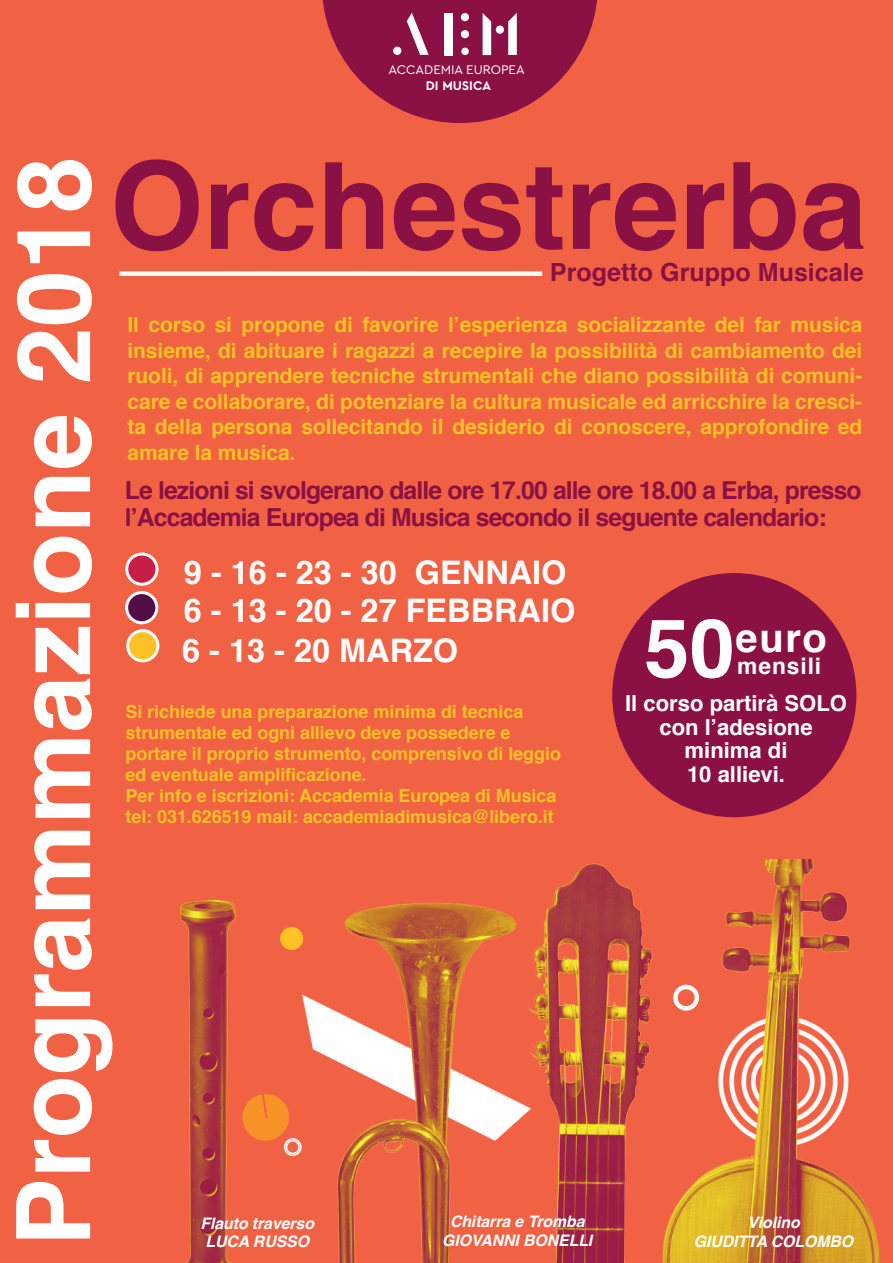
<style>
.page{position:relative;width:893px;height:1263px;background:#f16244}
.page>*{position:absolute;margin:0;border:0;box-sizing:border-box;transform-origin:0 0}
.t1{font:700 120.6px "Helvetica";color:#8b1044}
.t2{font:700 102.75px "Helvetica";color:#fff}
.t3{font:700 81.3px "Helvetica";color:#fff}
.t4{font:700 39.9px "Helvetica";color:#fff}
.t5{font:700 32.4px/39px "Helvetica";color:#fff}
.t6{font:700 25.05px "Helvetica";color:#8b1044}
.t7{font:700 24.75px/27px "Helvetica";letter-spacing:-.035em;color:#8b1044}
.t8{font:700 22.8px "Helvetica";letter-spacing:.04em;color:#fff}
.t9{font:700 22.05px/23.5px "Helvetica";color:#fff;text-align:center}
.t10{font:700 21px/25.5px "Helvetica";letter-spacing:-.005em;color:#fec126;text-align:justify}
.t11{font:700 18px/21px "Helvetica";letter-spacing:-.005em;color:#fec126}
.t12{font:italic 700 15.9px/18.1px "Helvetica";letter-spacing:-.005em;color:#fff;text-align:center}
.t13{font:13.2px "Cera GR";color:#fff}
.t14{font:700 13.2px "Cera GR";color:#fff}
</style>
<div class="page">
<svg style="left:322px;top:0;width:275px;height:123px"></svg>
<div style="left:444px;top:13px;width:9px;height:42px;background:#fff"></div>
<img style="left:180px;top:899px;width:56px;height:364px">
<img style="left:301px;top:859px;width:579px;height:404px">
<div style="left:612px;top:573px;width:244px;height:244px;background:#8b1044;border-radius:50%"></div>
<svg style="left:242px;top:1094px;width:60px;height:63px"></svg>
<div style="left:280px;top:927px;width:23px;height:23px;background:#fec126;border-radius:50%"></div>
<div style="left:120px;top:271px;width:422px;height:5px;background:#fff"></div>
<div style="left:128px;top:631px;width:30px;height:30px;background:#fec126;border-radius:50%"></div>
<div style="left:126px;top:629px;width:33px;height:33px;border:3px solid #fff;border-radius:50%"></div>
<div style="left:127px;top:592px;width:30px;height:31px;background:#510e47;border-radius:50%"></div>
<div style="left:125px;top:591px;width:33px;height:33px;border:3px solid #fff;border-radius:50%"></div>
<div style="left:127px;top:554px;width:30px;height:30px;background:#c71e45;border-radius:50%"></div>
<div style="left:125px;top:552px;width:34px;height:34px;border:3px solid #fff;border-radius:50%"></div>
<p class="t13" style="left:388px;top:62px;width:138px">ACCADEMIA EUROPEA</p>
<p class="t14" style="left:426px;top:78px;width:67px">DI MUSICA</p>
<h2 class="t2" style="left:-29px;top:1247px;width:1092px;rotate:-90deg">Programmazione 2018</h2>
<h1 class="t1" style="left:110px;top:109px;width:759px">Orchestrerba</h1>
<p class="t6" style="left:550px;top:252px;width:315px">Progetto Gruppo Musicale</p>
<p class="t10" style="left:127px;top:312px;width:736px">Il corso si propone di favorire l’esperienza socializzante del far musica insieme, di abituare i ragazzi a recepire la possibilità di cambiamento dei ruoli, di apprendere tecniche strumentali che diano possibilità di comuni&shy;care e collaborare, di potenziare la cultura musicale ed arricchire la cresci&shy;ta della persona sollecitando il desiderio di conoscere, approfondire ed amare la musica.</p>
<p class="t7" style="left:125px;top:477px;width:738px">Le lezioni si svolgerano dalle ore 17.00 alle ore 18.00 a Erba, presso l’Accademia Europea di Musica secondo il seguente calendario:</p>
<h3 class="t5" style="left:182px;top:554px;width:395px">9 - 16 - 23 - 30 GENNAIO<br>6 - 13 - 20 - 27 FEBBRAIO<br>6 - 13 - 20 MARZO</h3>
<h3 class="t3" style="left:644px;top:583px;width:92px">50</h3>
<h3 class="t4" style="left:736px;top:605px;width:93px">euro</h3>
<p class="t8" style="left:737px;top:647px;width:86px">mensili</p>
<p class="t9" style="left:625px;top:692px;width:223px">Il corso partirà SOLO con l’adesione minima di<br>10 allievi.</p>
<p class="t11" style="left:125px;top:701px;width:437px">Si richiede una preparazione minima di tecnica strumentale ed ogni allievo deve possedere e portare il proprio strumento, comprensivo di leggio ed eventuale amplificazione.<br>Per info e iscrizioni: Accademia Europea di Musica tel: 031.626519 mail: accademiadimusica@libero.it</p>
<p class="t12" style="left:442px;top:1213px;width:152px">Chitarra e Tromba<br>GIOVANNI BONELLI</p>
<p class="t12" style="left:200px;top:1214px;width:115px">Flauto traverso<br>LUCA RUSSO</p>
<p class="t12" style="left:694px;top:1214px;width:161px">Violino<br>GIUDITTA COLOMBO</p>
</div>
